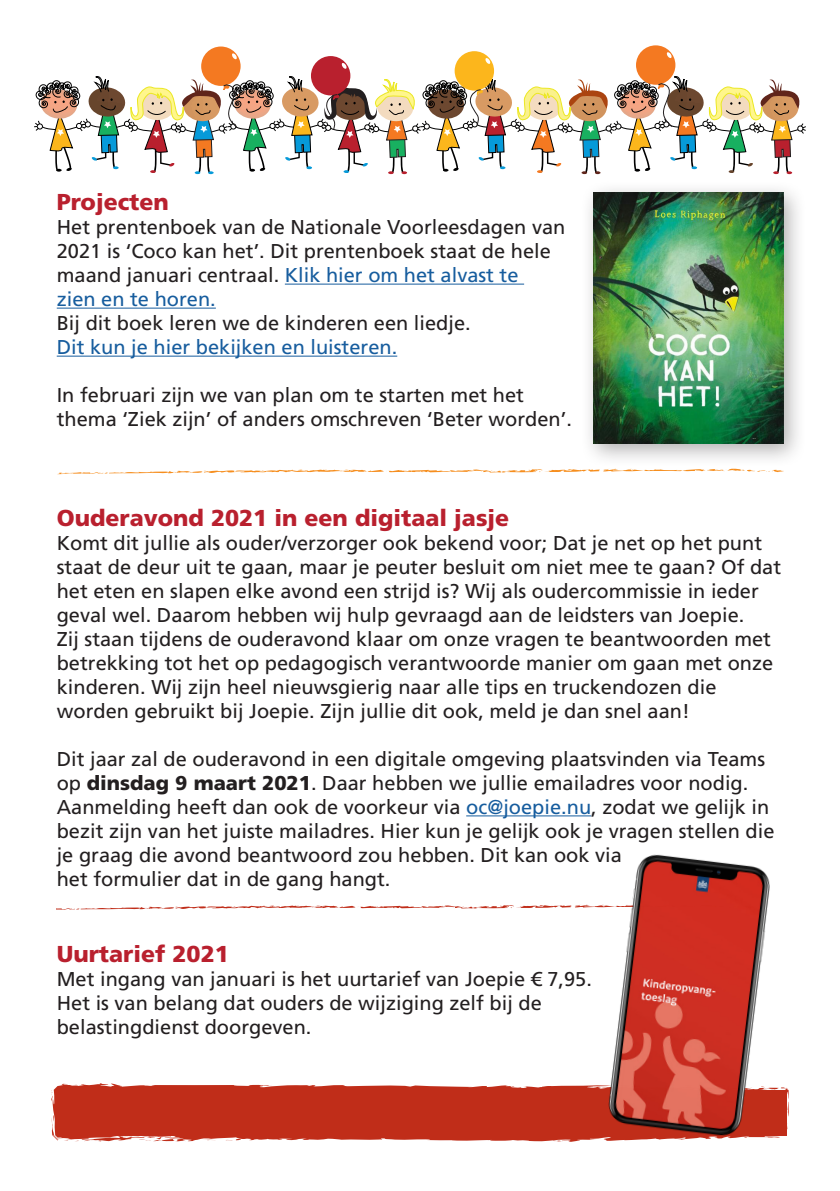
<style>
.page{position:relative;width:840px;height:1191px;background:#fff}
.page>*{position:absolute;margin:0;border:0;box-sizing:border-box;transform-origin:0 0}
.kopjes{font:900 23px "Frutiger LT Std";color:#b9202e}
.hoofdtekst{font:20px/24px "Frutiger LT Std";color:#231f20}
.hoofdtekst-2{font:20px "Frutiger LT Std";color:#175d9e}
.s1{color:#175d9e}
.s2{font-weight:900}
</style>
<div class="page">
<div style="left:201px;top:47px;width:39px;height:39px;background:#f47921;border-radius:50%"></div>
<svg style="left:232px;top:53px;width:5px;height:7px"></svg>
<div style="left:454px;top:51px;width:40px;height:40px;background:#fcb61c;border-radius:50%"></div>
<svg style="left:485px;top:58px;width:5px;height:6px"></svg>
<div style="left:635px;top:45px;width:40px;height:40px;background:#f47921;border-radius:50%"></div>
<svg style="left:666px;top:52px;width:5px;height:6px"></svg>
<div style="left:311px;top:56px;width:39px;height:39px;background:#b9202e;border-radius:50%"></div>
<svg style="left:341px;top:63px;width:5px;height:6px"></svg>
<svg style="left:34px;top:76px;width:771px;height:98px"></svg>
<svg style="left:786px;top:1122px;width:2px;height:8px"></svg>
<svg style="left:52px;top:1083px;width:540px;height:58px;background:#c43b28"></svg>
<svg style="left:784px;top:1087px;width:4px;height:29px"></svg>
<svg style="left:507px;top:1085px;width:27px;height:9px"></svg>
<svg style="left:359px;top:1094px;width:13px;height:2px"></svg>
<svg style="left:74px;top:1084px;width:12px;height:1px"></svg>
<svg style="left:51px;top:1114px;width:17px;height:27px"></svg>
<svg style="left:91px;top:1137px;width:17px;height:4px"></svg>
<svg style="left:127px;top:1135px;width:48px;height:6px"></svg>
<svg style="left:202px;top:1139px;width:14px;height:2px"></svg>
<svg style="left:289px;top:1129px;width:17px;height:1px"></svg>
<svg style="left:419px;top:1130px;width:23px;height:1px"></svg>
<hr style="left:285px;top:284px;width:239px;height:1px;background:#175d9e">
<hr style="left:57px;top:308px;width:159px;height:1px;background:#175d9e">
<hr style="left:57px;top:356px;width:340px;height:1px;background:#175d9e">
<hr style="left:466px;top:815px;width:125px;height:1px;background:#175d9e">
<svg style="left:58px;top:469px;width:724px;height:5px"></svg>
<svg style="left:57px;top:905px;width:535px;height:5px"></svg>
<div style="left:580px;top:180px;width:226px;height:287px;background:#231f20;opacity:.35"></div>
<img style="left:592px;top:193px;width:190px;height:250px">
<img style="left:592px;top:854px;width:192px;height:287px">
<p class="kopjes" style="left:57px;top:188px;width:114px">Projecten</p>
<p class="hoofdtekst" style="left:57px;top:215px;width:510px">Het prentenboek van de Nationale Voorleesdagen van 2021 is ‘Coco kan het’. Dit prentenboek staat de hele maand januari centraal. <span class="s1">Klik hier om het alvast te<br>zien en te horen.</span></p>
<p class="hoofdtekst" style="left:57px;top:311px;width:415px">Bij dit boek leren we de kinderen een liedje.</p>
<p class="hoofdtekst-2" style="left:57px;top:335px;width:342px">Dit kun je hier bekijken en luisteren.</p>
<p class="hoofdtekst" style="left:57px;top:383px;width:516px">In februari zijn we van plan om te starten met het thema ‘Ziek zijn’ of anders omschreven ‘Beter worden’.</p>
<p class="kopjes" style="left:57px;top:504px;width:454px">Ouderavond 2021 in een digitaal jasje</p>
<p class="hoofdtekst" style="left:57px;top:531px;width:725px">Komt dit jullie als ouder/verzorger ook bekend voor; Dat je net op het punt staat de deur uit te gaan, maar je peuter besluit om niet mee te gaan? Of dat het eten en slapen elke avond een strijd is? Wij als oudercommissie in ieder geval wel. Daarom hebben wij hulp gevraagd aan de leidsters van Joepie.<br>Zij staan tijdens de ouderavond klaar om onze vragen te beantwoorden met betrekking tot het op pedagogisch verantwoorde manier om gaan met onze kinderen. Wij zijn heel nieuwsgierig naar alle tips en truckendozen die worden gebruikt bij Joepie. Zijn jullie dit ook, meld je dan snel aan!</p>
<p class="hoofdtekst" style="left:57px;top:747px;width:718px">Dit jaar zal de ouderavond in een digitale omgeving plaatsvinden via Teams op <span class="s2">dinsdag 9 maart 2021</span>. Daar hebben we jullie emailadres voor nodig.<br>Aanmelding heeft dan ook de voorkeur via <span class="s1">oc@joepie.nu</span>, zodat we gelijk in bezit zijn van het juiste mailadres. Hier kun je gelijk ook je vragen stellen die je graag die avond beantwoord zou hebben. Dit kan ook via<br>het formulier dat in de gang hangt.</p>
<p class="kopjes" style="left:57px;top:939px;width:173px">Uurtarief 2021</p>
<p class="hoofdtekst" style="left:57px;top:966px;width:536px">Met ingang van januari is het uurtarief van Joepie € 7,95.</p>
<p class="hoofdtekst" style="left:57px;top:990px;width:486px">Het is van belang dat ouders de wijziging zelf bij de belastingdienst doorgeven.</p>
</div>
